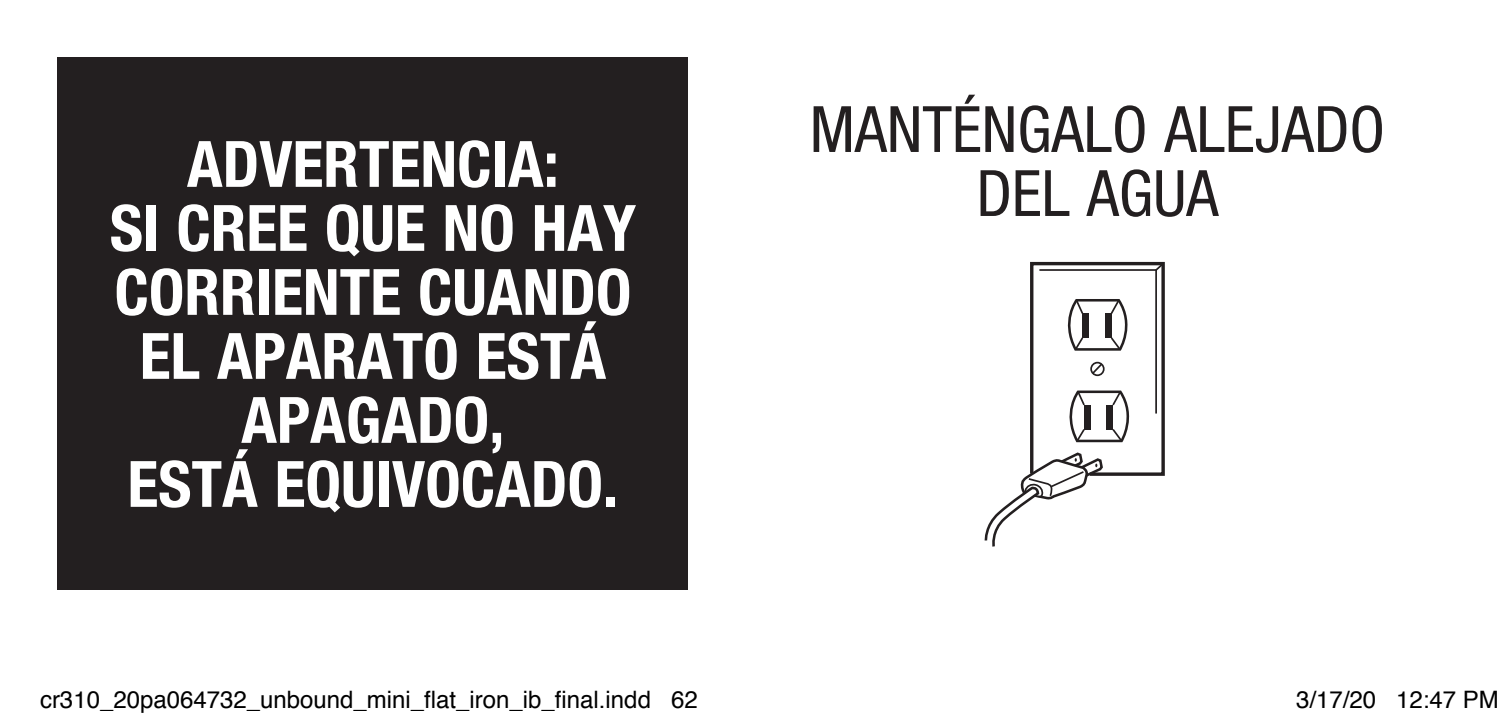
<style>
.page{position:relative;width:1512px;height:720px;background:#fff}
.page>*{position:absolute;margin:0;border:0;box-sizing:border-box;transform-origin:0 0}
.t1{font:700 condensed 64px "Helvetica Neue LT Std";color:#fff}
.t2{font:condensed 64px/64px "Helvetica Neue LT Std";color:#231f20;text-align:center}
.t3{font:24px "Helvetica";color:#000}
</style>
<div class="page">
<div style="left:58px;top:58px;width:630px;height:532px;background:#231f20"></div>
<svg style="left:984px;top:261px;width:181px;height:286px"></svg>
<hr style="left:1039px;top:269px;width:117px;height:2px;background:#231f20">
<p class="t1" style="left:187px;top:125px;width:373px">ADVERTENCIA:</p>
<p class="t1" style="left:110px;top:189px;width:528px">SI CREE QUE NO HAY</p>
<p class="t1" style="left:114px;top:253px;width:518px">CORRIENTE CUANDO</p>
<p class="t1" style="left:140px;top:317px;width:468px">EL APARATO ESTÁ</p>
<p class="t1" style="left:241px;top:381px;width:265px">APAGADO,</p>
<p class="t1" style="left:127px;top:445px;width:492px">ESTÁ EQUIVOCADO.</p>
<p class="t2" style="left:810px;top:97px;width:577px">MANTÉNGALO ALEJADO<br>DEL AGUA</p>
<p class="t3" style="left:40px;top:681px;width:659px">cr310_20pa064732_unbound_mini_flat_iron_ib_final.indd 62</p>
<p class="t3" style="left:1296px;top:681px;width:204px">3/17/20 12:47 PM</p>
</div>
